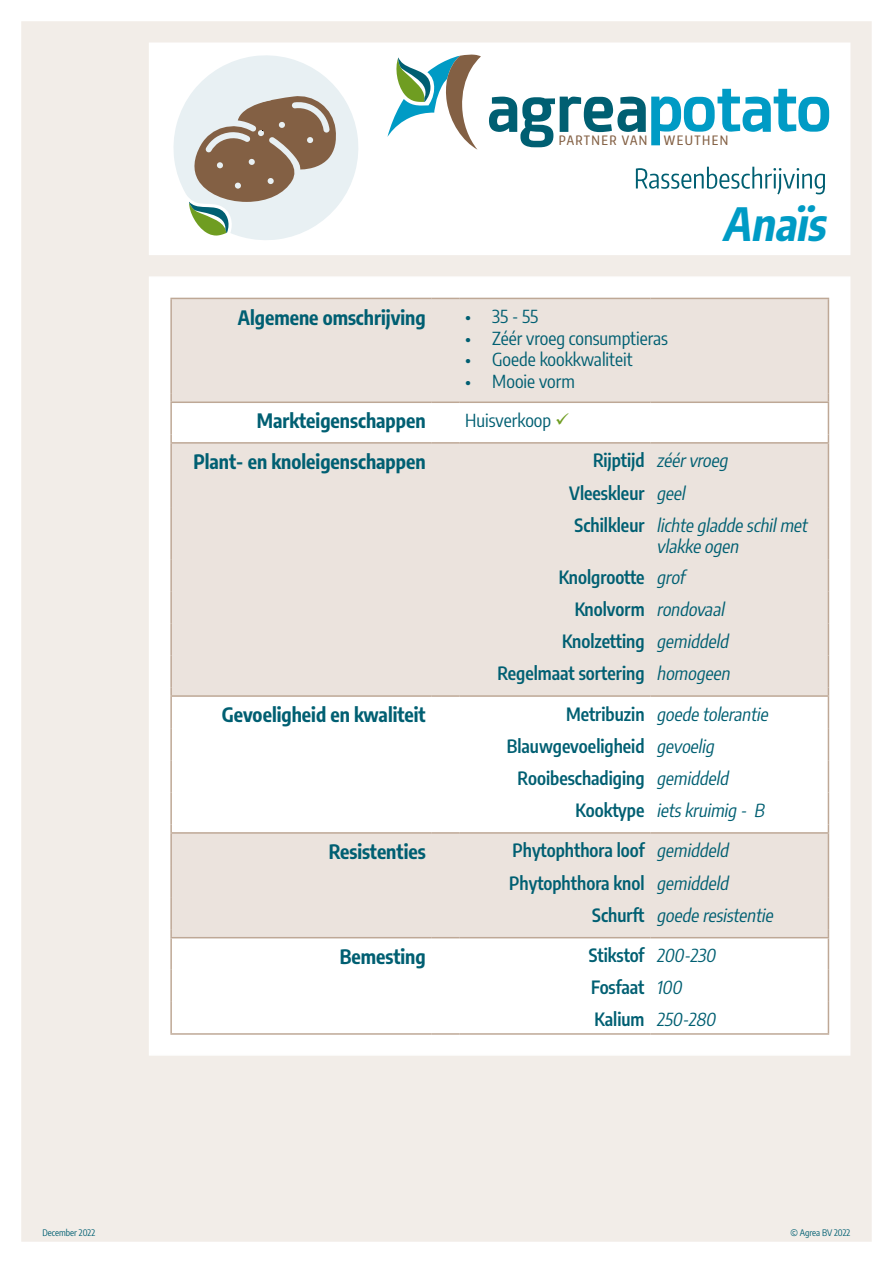
<style>
.page{position:relative;width:893px;height:1263px;background:#fff}
.page>*{position:absolute;margin:0;border:0;box-sizing:border-box;transform-origin:0 0}
.t1{font:italic 700 45px "Encode Sans Condensed";color:#009bc5}
.t2{font:700 19.5px "Encode Sans Condensed";color:#005f72}
.t3{font:600 18px/32.1px "Encode Sans Condensed";color:#005f72}
.t4{font:italic 18px/32.1px "Encode Sans Condensed";color:#005f72}
.t5{font:18px "Encode Sans Condensed";color:#005f72}
.t6{font:500 12.9px "Encode Sans Compressed";letter-spacing:.11em;color:#836044}
.t7{font:9px "Encode Sans Condensed";color:#005f72}
.s1{color:#6f9d21}
.s2{font-weight:600;font-style:normal}
.s3{font-weight:400;font-style:italic}
</style>
<div class="page">
<div style="left:21px;top:21px;width:851px;height:1221px;background:#f2ede8"></div>
<div style="left:149px;top:43px;width:701px;height:212px;background:#fff"></div>
<svg style="left:173px;top:55px;width:185px;height:185px"></svg>
<svg style="left:387px;top:54px;width:94px;height:96px"></svg>
<svg style="left:489px;top:89px;width:340px;height:58px"></svg>
<div style="left:149px;top:276px;width:701px;height:780px;background:#fff"></div>
<svg style="left:636px;top:167px;width:189px;height:27px"></svg>
<svg style="left:172px;top:299px;width:656px;height:638px;fill:#ebe3dd"></svg>
<hr style="left:170px;top:444px;width:2px;height:31px;background:#bea896">
<hr style="left:828px;top:444px;width:1px;height:31px;background:#bea896">
<hr style="left:170px;top:475px;width:2px;height:32px;background:#bea896">
<hr style="left:828px;top:475px;width:1px;height:32px;background:#bea896">
<hr style="left:170px;top:507px;width:2px;height:52px;background:#bea896">
<hr style="left:828px;top:507px;width:1px;height:52px;background:#bea896">
<hr style="left:170px;top:559px;width:2px;height:32px;background:#bea896">
<hr style="left:828px;top:559px;width:1px;height:32px;background:#bea896">
<hr style="left:170px;top:591px;width:2px;height:32px;background:#bea896">
<hr style="left:828px;top:591px;width:1px;height:32px;background:#bea896">
<hr style="left:170px;top:623px;width:2px;height:32px;background:#bea896">
<hr style="left:828px;top:623px;width:1px;height:32px;background:#bea896">
<hr style="left:170px;top:655px;width:2px;height:32px;background:#bea896">
<hr style="left:828px;top:655px;width:1px;height:32px;background:#bea896">
<svg style="left:170px;top:687px;width:2px;height:8px"></svg>
<hr style="left:170px;top:298px;width:262px;height:1px;background:#bea896">
<hr style="left:170px;top:299px;width:2px;height:95px;background:#bea896">
<svg style="left:432px;top:298px;width:27px;height:1px"></svg>
<hr style="left:459px;top:298px;width:192px;height:1px;background:#bea896">
<hr style="left:651px;top:298px;width:178px;height:1px;background:#bea896">
<hr style="left:828px;top:299px;width:1px;height:95px;background:#bea896">
<svg style="left:170px;top:394px;width:2px;height:7px"></svg>
<hr style="left:170px;top:695px;width:262px;height:2px;background:#bea896">
<hr style="left:170px;top:697px;width:2px;height:31px;background:#bea896">
<hr style="left:432px;top:695px;width:27px;height:2px;background:#bea896">
<hr style="left:459px;top:695px;width:192px;height:2px;background:#bea896">
<hr style="left:651px;top:695px;width:178px;height:2px;background:#bea896">
<hr style="left:828px;top:697px;width:1px;height:31px;background:#bea896">
<hr style="left:170px;top:728px;width:2px;height:32px;background:#bea896">
<hr style="left:828px;top:728px;width:1px;height:32px;background:#bea896">
<hr style="left:170px;top:760px;width:2px;height:32px;background:#bea896">
<hr style="left:828px;top:760px;width:1px;height:32px;background:#bea896">
<hr style="left:170px;top:792px;width:2px;height:32px;background:#bea896">
<hr style="left:828px;top:792px;width:1px;height:32px;background:#bea896">
<svg style="left:170px;top:824px;width:2px;height:8px"></svg>
<hr style="left:170px;top:832px;width:262px;height:2px;background:#bea896">
<hr style="left:170px;top:834px;width:2px;height:31px;background:#bea896">
<hr style="left:432px;top:832px;width:27px;height:2px;background:#bea896">
<hr style="left:459px;top:832px;width:192px;height:2px;background:#bea896">
<hr style="left:651px;top:832px;width:178px;height:2px;background:#bea896">
<hr style="left:828px;top:834px;width:1px;height:31px;background:#bea896">
<hr style="left:170px;top:865px;width:2px;height:32px;background:#bea896">
<hr style="left:828px;top:865px;width:1px;height:32px;background:#bea896">
<hr style="left:170px;top:897px;width:2px;height:32px;background:#bea896">
<hr style="left:828px;top:897px;width:1px;height:32px;background:#bea896">
<svg style="left:170px;top:929px;width:2px;height:8px"></svg>
<hr style="left:170px;top:401px;width:262px;height:2px;background:#bea896">
<hr style="left:170px;top:403px;width:2px;height:31px;background:#bea896">
<hr style="left:432px;top:401px;width:27px;height:2px;background:#bea896">
<hr style="left:459px;top:401px;width:192px;height:2px;background:#bea896">
<hr style="left:651px;top:401px;width:178px;height:2px;background:#bea896">
<hr style="left:828px;top:403px;width:1px;height:31px;background:#bea896">
<svg style="left:170px;top:434px;width:2px;height:8px"></svg>
<hr style="left:170px;top:442px;width:262px;height:2px;background:#bea896">
<hr style="left:432px;top:442px;width:27px;height:2px;background:#bea896">
<hr style="left:459px;top:442px;width:192px;height:2px;background:#bea896">
<hr style="left:651px;top:442px;width:178px;height:2px;background:#bea896">
<hr style="left:170px;top:937px;width:262px;height:1px;background:#bea896">
<hr style="left:170px;top:938px;width:2px;height:32px;background:#bea896">
<svg style="left:432px;top:937px;width:27px;height:1px"></svg>
<hr style="left:459px;top:937px;width:192px;height:1px;background:#bea896">
<hr style="left:651px;top:937px;width:178px;height:1px;background:#bea896">
<hr style="left:828px;top:938px;width:1px;height:32px;background:#bea896">
<hr style="left:170px;top:970px;width:2px;height:32px;background:#bea896">
<hr style="left:828px;top:970px;width:1px;height:32px;background:#bea896">
<hr style="left:170px;top:1002px;width:2px;height:31px;background:#bea896">
<hr style="left:828px;top:1002px;width:1px;height:31px;background:#bea896">
<hr style="left:170px;top:1033px;width:262px;height:2px;background:#bea896">
<hr style="left:432px;top:1033px;width:27px;height:2px;background:#bea896">
<hr style="left:459px;top:1033px;width:192px;height:2px;background:#bea896">
<hr style="left:651px;top:1033px;width:178px;height:2px;background:#bea896">
<p class="t6" style="left:559px;top:132px;width:90px">PARTNER VAN</p>
<p class="t6" style="left:664px;top:132px;width:66px">WEUTHEN</p>
<h1 class="t1" style="left:722px;top:190px;width:115px">Anaïs</h1>
<p class="t2" style="left:238px;top:302px;width:189px">Algemene omschrijving</p>
<p class="t5" style="left:465px;top:304px;width:74px">• 35 - 55</p>
<p class="t5" style="left:465px;top:325px;width:204px">• Zéér vroeg consumptieras</p>
<p class="t5" style="left:465px;top:347px;width:169px">• Goede kookkwaliteit</p>
<p class="t5" style="left:465px;top:368px;width:111px">• Mooie vorm</p>
<p class="t2" style="left:257px;top:406px;width:170px">Markteigenschappen</p>
<p class="t5" style="left:465px;top:407px;width:105px">Huisverkoop <span class="s1">✓</span></p>
<p class="t2" style="left:193px;top:447px;width:234px">Plant- en knoleigenschappen</p>
<p class="t4" style="left:569px;top:444px;width:243px;text-indent:24px"><span class="s2">R ij p t ij d</span> zéérvroeg<br><span class="s2">Vleeskleur</span> geel<br><span class="s2">S c h i l k l e u r</span> lichte gladde schilmet</p>
<p class="t4" style="left:559px;top:530px;width:185px;line-height:30.6px;text-indent:98px">vlakke ogen<br><span class="s2">Knolgrootte</span> grof</p>
<p class="t4" style="left:575px;top:592px;width:155px"><span class="s2">Knolvorm</span> rondovaal</p>
<p class="t3" style="left:562px;top:624px;width:171px">Knolzetting <span class="s3">gemiddeld</span></p>
<p class="t3" style="left:497px;top:656px;width:238px">Regelmaat sortering <span class="s3">homogeen</span></p>
<p class="t2" style="left:222px;top:700px;width:205px">Gevoeligheid en kwaliteit</p>
<p class="t4" style="left:566px;top:697px;width:208px"><span class="s2">M et r i b u z i n</span> goede tolerantie</p>
<p class="t3" style="left:507px;top:729px;width:213px">Blauwgevoeligheid <span class="s3">gevoelig</span></p>
<p class="t3" style="left:518px;top:761px;width:216px">Rooibeschadiging <span class="s3">gemiddeld</span></p>
<p class="t4" style="left:576px;top:793px;width:194px"><span class="s2">Ko o kty p e</span> ietskruimig - B</p>
<p class="t2" style="left:329px;top:837px;width:99px">Resistenties</p>
<p class="t3" style="left:512px;top:834px;width:221px">Phytophthora loof <span class="s3">gemiddeld</span></p>
<p class="t3" style="left:509px;top:866px;width:224px">Phytophthora knol <span class="s3">gemiddeld</span></p>
<p class="t4" style="left:592px;top:898px;width:186px"><span class="s2">S c h u r ft</span> goede resistentie</p>
<p class="t2" style="left:340px;top:942px;width:87px">Bemesting</p>
<p class="t3" style="left:589px;top:938px;width:132px">Stikstof <span class="s3">200-230<br></span>Fosfaat <span class="s3">100<br></span>Kalium <span class="s3">250-280</span></p>
<p class="t7" style="left:43px;top:1226px;width:54px">December 2022</p>
<p class="t7" style="left:790px;top:1226px;width:61px">© Agrea BV 2022</p>
</div>
